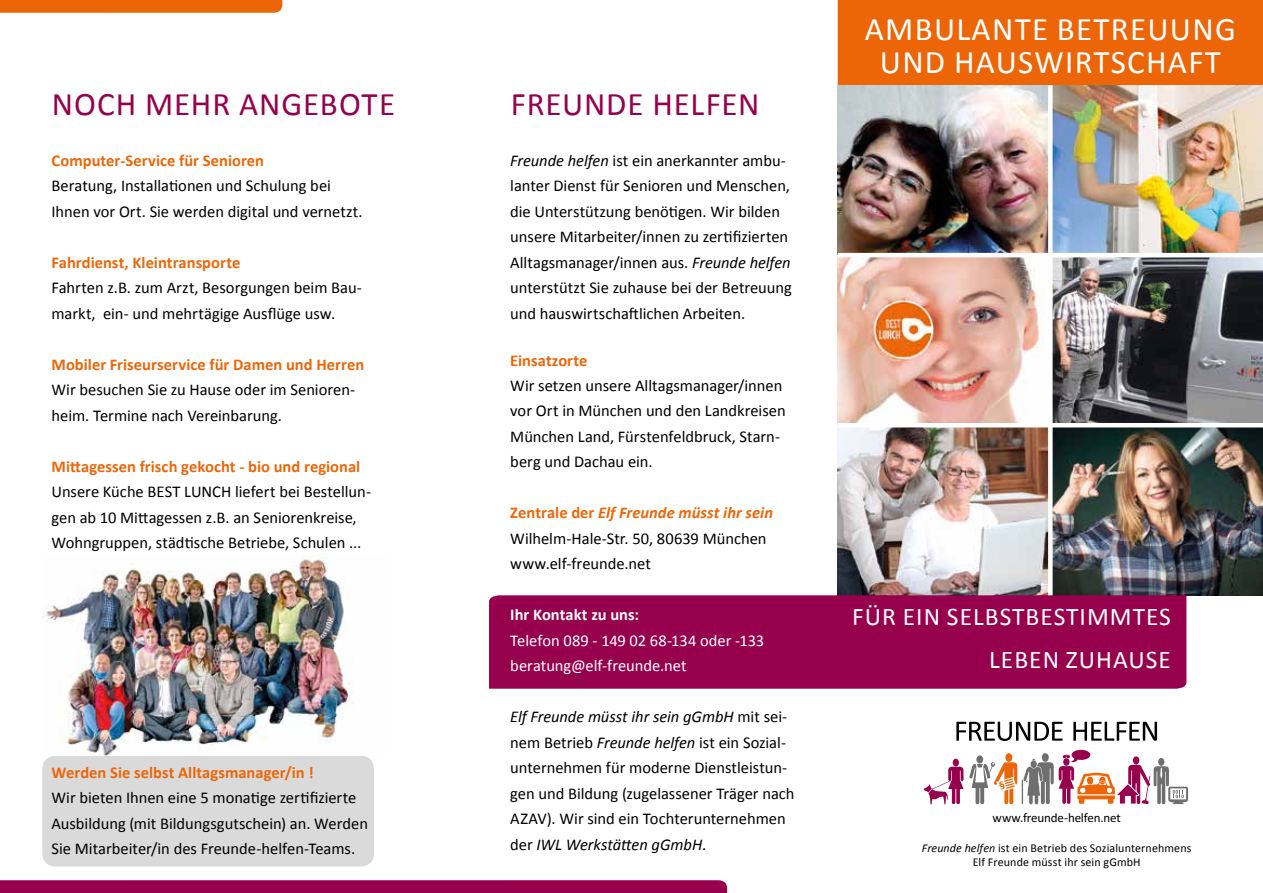
<style>
.page{position:relative;width:1263px;height:893px;background:#fff}
.page>*{position:absolute;margin:0;border:0;box-sizing:border-box;transform-origin:0 0}
.t1{font:33px/33px "Calibri";letter-spacing:.04em;color:#fff;text-align:center}
.t2{font:33px "Calibri";letter-spacing:.025em;color:#96004d}
.t3{font:25.5px/42.6px "Calibri";letter-spacing:.04em;color:#fff;text-align:right}
.t4{font:16.5px/25.5px "Calibri";letter-spacing:-.005em;color:#000}
.t5{font:700 16.5px "Calibri";color:#ec6608}
.t6{font:16.5px/25.5px "Calibri";color:#fff}
.t7{font:700 16.5px "Calibri";color:#fff}
.t8{font:13.05px "Calibri";letter-spacing:-.015em;color:#000}
.t9{font:12px/14.4px "Calibri";letter-spacing:.01em;color:#000;text-align:center}
.s1{font-style:italic}
.s2{font-weight:700;color:#ec6608}
.s3{font-weight:700;font-style:italic;color:#ec6608}
</style>
<div class="page">
<div style="left:42px;top:756px;width:332px;height:110px;background:#dadada;border-radius:13px"></div>
<svg style="left:0;top:0;width:282px;height:13px;background:#ec690d"></svg>
<div style="left:838px;top:0;width:425px;height:85px;background:#ec6608"></div>
<svg style="left:956px;top:722px;width:106px;height:19px"></svg>
<svg style="left:1073px;top:722px;width:84px;height:19px"></svg>
<svg style="left:924px;top:759px;width:39px;height:45px"></svg>
<svg style="left:969px;top:750px;width:219px;height:55px"></svg>
<img style="left:43px;top:556px;width:310px;height:199px">
<img style="left:838px;top:85px;width:425px;height:510px">
<div style="left:489px;top:595px;width:697px;height:94px;background:#96004d"></div>
<svg style="left:0;top:880px;width:727px;height:13px;background:#980550"></svg>
<hr style="left:838px;top:253px;width:425px;height:4px;background:#fff">
<hr style="left:1048px;top:85px;width:4px;height:510px;background:#fff">
<hr style="left:838px;top:423px;width:425px;height:4px;background:#fff">
<h1 class="t2" style="left:52px;top:83px;width:345px">NOCH MEHR ANGEBOTE</h1>
<h1 class="t2" style="left:511px;top:83px;width:250px">FREUNDE HELFEN</h1>
<p class="t5" style="left:52px;top:150px;width:214px">Computer-Service für Senioren</p>
<p class="t4" style="left:52px;top:173px;width:313px">Beratung, Installationen und Schulung bei<br>Ihnen vor Ort. Sie werden digital und vernetzt.</p>
<p class="t5" style="left:52px;top:252px;width:190px">Fahrdienst, Kleintransporte</p>
<p class="t4" style="left:52px;top:275px;width:312px">Fahrten z.B. zum Arzt, Besorgungen beim Bau&shy;markt, ein- und mehrtägige Ausflüge usw.</p>
<p class="t5" style="left:52px;top:354px;width:314px">Mobiler Friseurservice für Damen und Herren</p>
<p class="t4" style="left:52px;top:377px;width:305px">Wir besuchen Sie zu Hause oder im Senioren&shy;heim. Termine nach Vereinbarung.</p>
<p class="t5" style="left:52px;top:456px;width:310px">Mittagessen frisch gekocht - bio und regional</p>
<p class="t4" style="left:52px;top:479px;width:321px">Unsere Küche BEST LUNCH liefert bei Bestellun&shy;gen ab 10 Mittagessen z.B. an Seniorenkreise,<br>Wohngruppen, städtische Betriebe, Schulen ...</p>
<p class="t5" style="left:52px;top:762px;width:264px">Werden Sie selbst Alltagsmanager/in !</p>
<p class="t4" style="left:52px;top:785px;width:318px">Wir bieten Ihnen eine 5 monatige zertifizierte<br>Ausbildung (mit Bildungsgutschein) an. Werden<br>Sie Mitarbeiter/in des Freunde-helfen-Teams.</p>
<p class="t4" style="left:510px;top:148px;width:283px"><span class="s1">Freunde helfen</span> ist ein anerkannter ambu&shy;lanter Dienst für Senioren und Menschen, die Unterstützung benötigen. Wir bilden unsere Mitarbeiter/innen zu zertifizierten Alltagsmanager/innen aus. <span class="s1">Freunde helfen </span>unterstützt Sie zuhause bei der Betreuung und hauswirtschaftlichen Arbeiten.</p>
<p class="t5" style="left:510px;top:349px;width:79px">Einsatzorte</p>
<p class="t4" style="left:510px;top:373px;width:277px">Wir setzen unsere Alltagsmanager/innen vor Ort in München und den Landkreisen München Land, Fürstenfeldbruck, Starn&shy;berg und Dachau ein.</p>
<p class="t4" style="left:510px;top:500px;width:264px"><span class="s2">Zentrale der</span> <span class="s3">Elf Freunde müsst ihr sein<br></span>Wilhelm-Hale-Str. 50, 80639 München www.elf-freunde.net</p>
<p class="t7" style="left:510px;top:604px;width:130px">Ihr Kontakt zu uns:</p>
<p class="t6" style="left:510px;top:628px;width:256px">Telefon 089 - 149 02 68-134 oder -133 beratung@elf-freunde.net</p>
<p class="t4" style="left:510px;top:704px;width:286px"><span class="s1">Elf Freunde müsst ihr sein gGmbH</span> mit sei&shy;nem Betrieb <span class="s1">Freunde helfen</span> ist ein Sozial&shy;unternehmen für moderne Dienstleistun&shy;gen und Bildung (zugelassener Träger nach AZAV). Wir sind ein Tochterunternehmen der <span class="s1">IWL Werkstätten gGmbH</span>.</p>
<h1 class="t1" style="left:865px;top:12px;width:372px">AMBULANTE BETREUUNG<br>UND HAUSWIRTSCHAFT</h1>
<h2 class="t3" style="left:852px;top:595px;width:320px">FÜR EIN SELBSTBESTIMMTES<br>LEBEN ZUHAUSE</h2>
<p class="t8" style="left:993px;top:809px;width:130px">www.freunde-helfen.net</p>
<p class="t9" style="left:922px;top:841px;width:271px"><span class="s1">Freunde helfen</span> ist ein Betrieb des Sozialunternehmens<br>Elf Freunde müsst ihr sein gGmbH</p>
</div>
